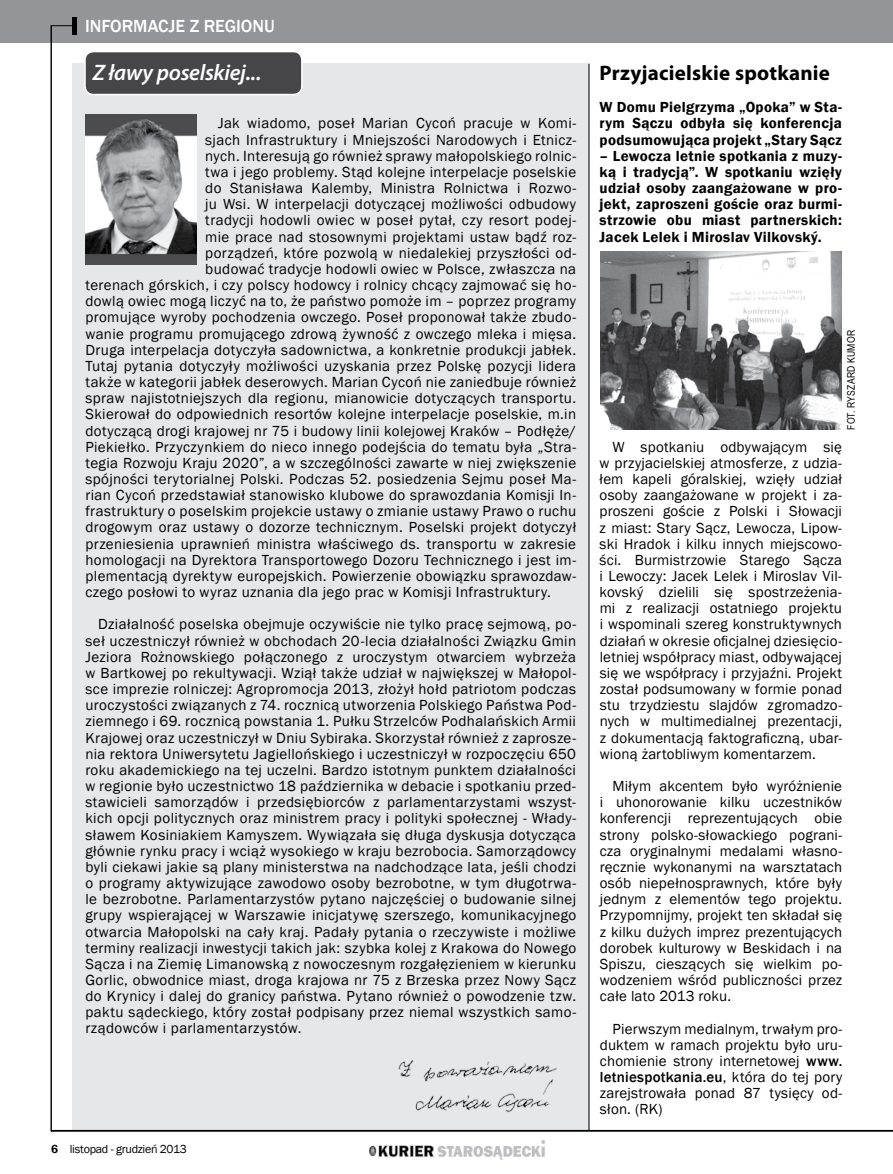
<style>
.page{position:relative;width:893px;height:1174px;background:#fff}
.page>*{position:absolute;margin:0;border:0;box-sizing:border-box;transform-origin:0 0}
.t1{font:italic 600 22.5px "Myriad Pro";letter-spacing:-.015em;color:#fff}
.t2{font:700 21px "Myriad Pro";letter-spacing:.01em;color:#000}
.t3{font:500 18px "Franklin Gothic";color:#fff}
.t4{font:15px/16.2px "Franklin Gothic";letter-spacing:.025em;color:#000;text-align:justify}
.t5{font:600 15px/16.2px "Franklin Gothic";letter-spacing:.02em;color:#000;text-align:justify}
.t6{font:12px "Franklin Gothic";letter-spacing:-.02em;color:#000}
.t7{font:10.5px "Arial Narrow";letter-spacing:.02em;color:#000}
.s1{font-weight:600}
.s2{font-weight:500}
</style>
<div class="page">
<div style="left:72px;top:63px;width:517px;height:1067px;background:#e6e7e8"></div>
<div style="left:0;top:0;width:893px;height:43px;background:#939598"></div>
<div style="left:85px;top:52px;width:217px;height:42px;background:#464547;border-radius:9px"></div>
<div style="left:84px;top:51px;width:219px;height:44px;border:2px solid #fff;border-radius:9px"></div>
<img style="left:85px;top:114px;width:112px;height:150px">
<img style="left:600px;top:252px;width:242px;height:177px">
<svg style="left:51px;top:25px;width:21px;height:1px"></svg>
<hr style="left:589px;top:64px;width:1px;height:1066px;background:#000">
<div style="left:72px;top:17px;width:5px;height:17px;background:#000"></div>
<img style="left:369px;top:1140px;width:175px;height:20px">
<hr style="left:51px;top:26px;width:1px;height:1105px;background:#000">
<hr style="left:51px;top:1130px;width:842px;height:1px;background:#000">
<img style="left:398px;top:1060px;width:159px;height:53px">
<p class="t3" style="left:85px;top:15px;width:191px">INFORMACJE Z REGIONU</p>
<h1 class="t1" style="left:93px;top:58px;width:170px">Z ławy poselskiej...</h1>
<p class="t4" style="left:218px;top:116px;width:360px">Jak wiadomo, poseł Marian Cycoń pracuje w Komi-</p>
<p class="t4" style="left:205px;top:132px;width:372px">sjach Infrastruktury i Mniejszości Narodowych i Etnicz-</p>
<p class="t4" style="left:205px;top:148px;width:372px">nych. Interesują go również sprawy małopolskiego rolnic-</p>
<p class="t4" style="left:205px;top:164px;width:372px">twa i jego problemy. Stąd kolejne interpelacje poselskie</p>
<p class="t4" style="left:205px;top:180px;width:372px">do Stanisława Kalemby, Ministra Rolnictwa i Rozwo-</p>
<p class="t4" style="left:205px;top:196px;width:372px">ju Wsi. W interpelacji dotyczącej możliwości odbudowy</p>
<p class="t4" style="left:205px;top:213px;width:372px">tradycji hodowli owiec w poseł pytał, czy resort podej-</p>
<p class="t4" style="left:205px;top:229px;width:372px">mie prace nad stosownymi projektami ustaw bądź roz-</p>
<p class="t4" style="left:205px;top:245px;width:372px">porządzeń, które pozwolą w niedalekiej przyszłości od-</p>
<p class="t4" style="left:205px;top:261px;width:372px">budować tradycje hodowli owiec w Polsce, zwłaszcza na</p>
<p class="t4" style="left:85px;top:277px;width:492px">terenach górskich, i czy polscy hodowcy i rolnicy chcący zajmować się ho-</p>
<p class="t4" style="left:85px;top:293px;width:492px">dowlą owiec mogą liczyć na to, że państwo pomoże im – poprzez programy</p>
<p class="t4" style="left:85px;top:309px;width:492px">promujące wyroby pochodzenia owczego. Poseł proponował także zbudo-</p>
<p class="t4" style="left:85px;top:326px;width:492px">wanie programu promującego zdrową żywność z owczego mleka i mięsa.</p>
<p class="t4" style="left:85px;top:342px;width:492px">Druga interpelacja dotyczyła sadownictwa, a konkretnie produkcji jabłek.</p>
<p class="t4" style="left:85px;top:358px;width:492px">Tutaj pytania dotyczyły możliwości uzyskania przez Polskę pozycji lidera</p>
<p class="t4" style="left:85px;top:374px;width:492px">także w kategorii jabłek deserowych. Marian Cycoń nie zaniedbuje również</p>
<p class="t4" style="left:85px;top:390px;width:492px">spraw najistotniejszych dla regionu, mianowicie dotyczących transportu.</p>
<p class="t4" style="left:85px;top:406px;width:492px">Skierował do odpowiednich resortów kolejne interpelacje poselskie, m.in</p>
<p class="t4" style="left:85px;top:423px;width:492px">dotyczącą drogi krajowej nr 75 i budowy linii kolejowej Kraków – Podłęże/</p>
<p class="t4" style="left:85px;top:439px;width:492px">Piekiełko. Przyczynkiem do nieco innego podejścia do tematu była „Stra-</p>
<p class="t4" style="left:85px;top:455px;width:492px">tegia Rozwoju Kraju 2020”, a w szczególności zawarte w niej zwiększenie</p>
<p class="t4" style="left:85px;top:471px;width:492px">spójności terytorialnej Polski. Podczas 52. posiedzenia Sejmu poseł Ma-</p>
<p class="t4" style="left:85px;top:487px;width:492px">rian Cycoń przedstawiał stanowisko klubowe do sprawozdania Komisji In-</p>
<p class="t4" style="left:85px;top:503px;width:492px">frastruktury o poselskim projekcie ustawy o zmianie ustawy Prawo o ruchu</p>
<p class="t4" style="left:85px;top:520px;width:492px">drogowym oraz ustawy o dozorze technicznym. Poselski projekt dotyczył</p>
<p class="t4" style="left:85px;top:536px;width:492px">przeniesienia uprawnień ministra właściwego ds. transportu w zakresie</p>
<p class="t4" style="left:85px;top:552px;width:492px">homologacji na Dyrektora Transportowego Dozoru Technicznego i jest im-</p>
<p class="t4" style="left:85px;top:568px;width:492px">plementacją dyrektyw europejskich. Powierzenie obowiązku sprawozdaw-</p>
<p class="t4" style="left:85px;top:584px;width:467px">czego posłowi to wyraz uznania dla jego prac w Komisji Infrastruktury.</p>
<p class="t4" style="left:85px;top:616px;width:492px;text-indent:13px">Działalność poselska obejmuje oczywiście nie tylko pracę sejmową, po&shy;seł uczestniczył również w obchodach 20-lecia działalności Związku Gmin Jeziora Rożnowskiego połączonego z uroczystym otwarciem wybrzeża w Bartkowej po rekultywacji. Wziął także udział w największej w Małopol&shy;sce imprezie rolniczej: Agropromocja 2013, złożył hołd patriotom podczas uroczystości związanych z 74. rocznicą utworzenia Polskiego Państwa Pod&shy;ziemnego i 69. rocznicą powstania 1. Pułku Strzelców Podhalańskich Armii Krajowej oraz uczestniczył w Dniu Sybiraka. Skorzystał również z zaprosze&shy;nia rektora Uniwersytetu Jagiellońskiego i uczestniczył w rozpoczęciu 650 roku akademickiego na tej uczelni. Bardzo istotnym punktem działalności w regionie było uczestnictwo 18 października w debacie i spotkaniu przed&shy;stawicieli samorządów i przedsiębiorców z parlamentarzystami wszyst&shy;kich opcji politycznych oraz ministrem pracy i polityki społecznej - Włady&shy;sławem Kosiniakiem Kamyszem. Wywiązała się długa dyskusja dotycząca głównie rynku pracy i wciąż wysokiego w kraju bezrobocia. Samorządowcy byli ciekawi jakie są plany ministerstwa na nadchodzące lata, jeśli chodzi o programy aktywizujące zawodowo osoby bezrobotne, w tym długotrwa&shy;le bezrobotne. Parlamentarzystów pytano najczęściej o budowanie silnej grupy wspierającej w Warszawie inicjatywę szerszego, komunikacyjnego otwarcia Małopolski na cały kraj. Padały pytania o rzeczywiste i możliwe terminy realizacji inwestycji takich jak: szybka kolej z Krakowa do Nowego Sącza i na Ziemię Limanowską z nowoczesnym rozgałęzieniem w kierunku Gorlic, obwodnice miast, droga krajowa nr 75 z Brzeska przez Nowy Sącz do Krynicy i dalej do granicy państwa. Pytano również o powodzenie tzw. paktu sądeckiego, który został podpisany przez niemal wszystkich samo&shy;rządowców i parlamentarzystów.</p>
<p class="t6" style="left:51px;top:1141px;width:137px"><span class="s1">6</span> listopad - grudzień 2013</p>
<h2 class="t2" style="left:600px;top:59px;width:232px">Przyjacielskie spotkanie</h2>
<p class="t5" style="left:600px;top:99px;width:244px">W Domu Pielgrzyma „Opoka” w Sta&shy;rym Sączu odbyła się konferencja podsumowująca projekt „Stary Sącz</p>
<p class="t5" style="left:600px;top:148px;width:244px">– Lewocza letnie spotkania z muzy&shy;ką i tradycją”. W spotkaniu wzięły udział osoby zaangażowane w pro&shy;jekt, zaproszeni goście oraz burmi&shy;strzowie obu miast partnerskich:<br>Jacek Lelek i Miroslav Vilkovský.</p>
<p class="t7" style="left:843px;top:429px;width:101px;rotate:-90deg">fot. RYSZARD KUMOR</p>
<p class="t4" style="left:600px;top:439px;width:244px;text-indent:13px">W spotkaniu odbywającym się w przyjacielskiej atmosferze, z udzia&shy;łem kapeli góralskiej, wzięły udział osoby zaangażowane w projekt i za&shy;proszeni goście z Polski i Słowacji z miast: Stary Sącz, Lewocza, Lipow&shy;ski Hradok i kilku innych miejscowo&shy;ści. Burmistrzowie Starego Sącza i Lewoczy: Jacek Lelek i Miroslav Vil&shy;kovský dzielili się spostrzeżenia&shy;mi z realizacji ostatniego projektu i wspominali szereg konstruktywnych działań w okresie oficjalnej dziesięcio&shy;letniej współpracy miast, odbywającej się we współpracy i przyjaźni. Projekt został podsumowany w formie ponad stu trzydziestu slajdów zgromadzo&shy;nych w multimedialnej prezentacji, z dokumentacją faktograficzną, ubar&shy;wioną żartobliwym komentarzem.</p>
<p class="t4" style="left:600px;top:778px;width:244px;text-indent:13px">Miłym akcentem było wyróżnienie i uhonorowanie kilku uczestników konferencji reprezentujących obie strony polsko-słowackiego pograni&shy;cza oryginalnymi medalami własno&shy;ręcznie wykonanymi na warsztatach osób niepełnosprawnych, które były jednym z elementów tego projektu.<br>Przypomnijmy, projekt ten składał się z kilku dużych imprez prezentujących dorobek kulturowy w Beskidach i na Spiszu, cieszących się wielkim po&shy;wodzeniem wśród publiczności przez całe lato 2013 roku.</p>
<p class="t4" style="left:600px;top:1020px;width:244px;text-indent:13px">Pierwszym medialnym, trwałym pro&shy;duktem w ramach projektu było uru&shy;chomienie strony internetowej <span class="s2">www. letniespotkania.eu</span>, która do tej pory zarejstrowała ponad 87 tysięcy od&shy;słon. (RK)</p>
</div>
